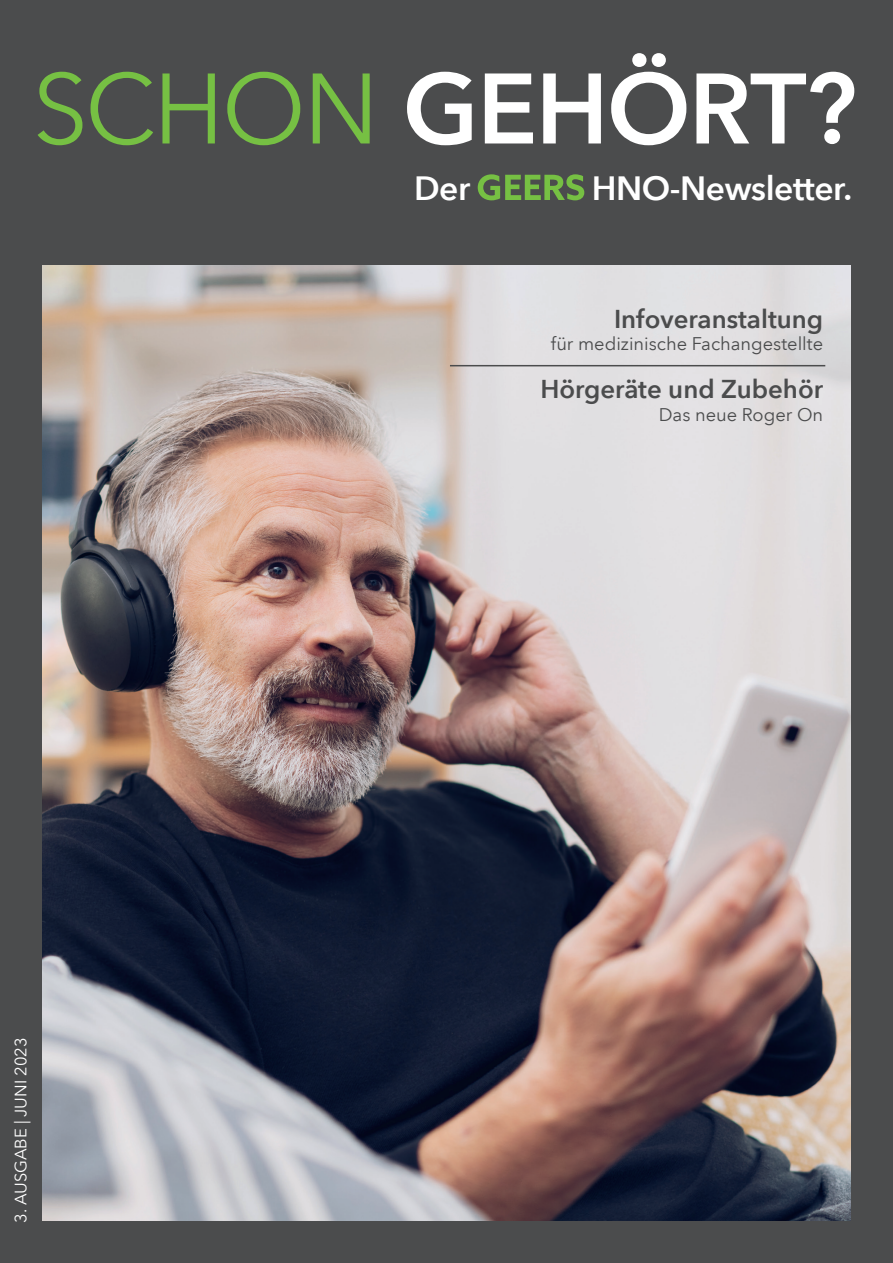
<style>
.page{position:relative;width:893px;height:1263px;background:#4b4c4d}
.page>*{position:absolute;margin:0;border:0;box-sizing:border-box;transform-origin:0 0}
.t1{font:600 98.85px "Avenir Next LT Pro";letter-spacing:-.02em;color:#fff}
.t2{font:600 33.6px "Avenir Next LT Pro";letter-spacing:-.015em;color:#fff}
.t3{font:600 25.8px "Avenir Next LT Pro";color:#4b4c4d}
.t4{font:18.3px "Avenir Next LT Pro";color:#4b4c4d}
.t5{font:16.5px "Avenir Next LT Pro";color:#fff}
.s1{font-weight:400;color:#76c043}
</style>
<div class="page">
<img style="left:43px;top:266px;width:807px;height:954px">
<hr style="left:450px;top:365px;width:375px;height:1px;background:#4b4c4d">
<svg style="left:478px;top:174px;width:106px;height:26px"></svg>
<h1 class="t1" style="left:33px;top:49px;width:826px"><span class="s1">SCHON</span> GEHÖRT?</h1>
<h2 class="t2" style="left:414px;top:168px;width:58px">Der</h2>
<h2 class="t2" style="left:592px;top:168px;width:262px">HNO-Newsletter.</h2>
<p class="t5" style="left:11px;top:1222px;width:187px;rotate:-90deg">3. AUSGABE | JUNI 2023</p>
<h3 class="t3" style="left:614px;top:303px;width:211px">Infoveranstaltung</h3>
<p class="t4" style="left:551px;top:333px;width:274px">für medizinische Fachangestellte</p>
<h3 class="t3" style="left:540px;top:374px;width:284px">Hörgeräte und Zubehör</h3>
<p class="t4" style="left:659px;top:404px;width:166px">Das neue Roger On</p>
</div>
